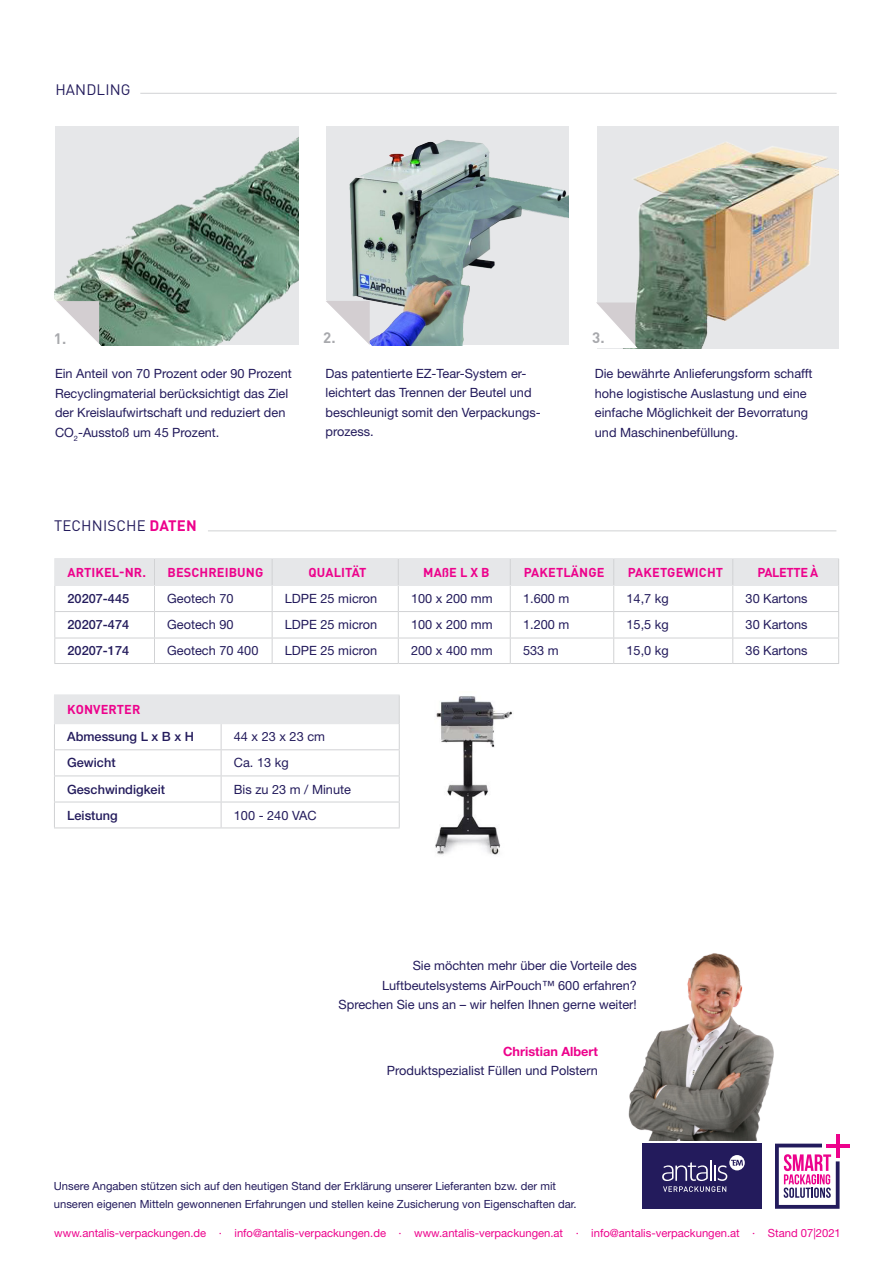
<style>
.page{position:relative;width:893px;height:1263px;background:#fff}
.page>*{position:absolute;margin:0;border:0;box-sizing:border-box;transform-origin:0 0}
.t1{font:15px "DINOT";letter-spacing:.01em;color:#231b5c}
.t2{font:700 15px "DINOT";color:#a8a9ad}
.Tab-Data{font:12.75px/19.5px "Helvetica Neue LT Std";color:#231b5c}
.t3{font:700 12.75px "DINOT";letter-spacing:.01em;color:#ed028c}
.Tab-LS{font:500 12.75px "Helvetica Neue LT Std";color:#231b5c}
.Tab-Data-2{font:500 12.75px "Helvetica Neue LT Std";color:#231b5c}
.t4{font:700 12.75px "Helvetica Neue LT Std";color:#ed028c}
.t5{font:700 12.75px "DINOT";letter-spacing:-.03em;color:#ed028c}
.t6{font:11.25px "Helvetica Neue LT Std";color:#231b5c}
.t7{font:11.25px "Helvetica Neue LT Std";color:#ed028c}
.s1{font-weight:700;color:#ed028c}
</style>
<div class="page">
<hr style="left:140px;top:93px;width:697px;height:1px;background:#d1d2d4">
<hr style="left:54px;top:558px;width:100px;height:1px;background:#e6e7e9">
<hr style="left:154px;top:558px;width:118px;height:1px;background:#e6e7e9">
<hr style="left:272px;top:558px;width:126px;height:1px;background:#e6e7e9">
<hr style="left:398px;top:558px;width:112px;height:1px;background:#e6e7e9">
<hr style="left:510px;top:558px;width:104px;height:1px;background:#e6e7e9">
<hr style="left:614px;top:558px;width:119px;height:1px;background:#e6e7e9">
<hr style="left:733px;top:558px;width:106px;height:1px;background:#e6e7e9">
<svg style="left:54px;top:559px;width:785px;height:104px"></svg>
<hr style="left:54px;top:663px;width:100px;height:1px;background:#d1d2d4">
<hr style="left:154px;top:663px;width:118px;height:1px;background:#d1d2d4">
<hr style="left:272px;top:663px;width:126px;height:1px;background:#d1d2d4">
<hr style="left:398px;top:663px;width:112px;height:1px;background:#d1d2d4">
<hr style="left:510px;top:663px;width:104px;height:1px;background:#d1d2d4">
<hr style="left:614px;top:663px;width:119px;height:1px;background:#d1d2d4">
<hr style="left:733px;top:663px;width:106px;height:1px;background:#d1d2d4">
<hr style="left:208px;top:530px;width:628px;height:1px;background:#d1d2d4">
<div style="left:326px;top:126px;width:242px;height:219px;background:#e6e7e9"></div>
<img style="left:349px;top:140px;width:219px;height:205px">
<svg style="left:326px;top:298px;width:48px;height:48px"></svg>
<img style="left:55px;top:126px;width:243px;height:219px">
<svg style="left:54px;top:298px;width:49px;height:48px"></svg>
<div style="left:597px;top:126px;width:242px;height:223px;background:#e6e7e9"></div>
<img style="left:633px;top:142px;width:206px;height:207px">
<svg style="left:596px;top:300px;width:43px;height:49px;background:#dfdfdf"></svg>
<div style="left:642px;top:1143px;width:120px;height:66px;background:#231b5c"></div>
<svg style="left:662px;top:1155px;width:83px;height:37px"></svg>
<svg style="left:775px;top:1143px;width:65px;height:66px"></svg>
<hr style="left:836px;top:1134px;width:4px;height:23px;background:#ed028c">
<svg style="left:826px;top:1143px;width:23px;height:4px"></svg>
<div style="left:54px;top:695px;width:345px;height:29px;background:#e6e7e9"></div>
<hr style="left:54px;top:694px;width:167px;height:1px;background:#e6e7e9">
<hr style="left:221px;top:694px;width:179px;height:1px;background:#e6e7e9">
<hr style="left:54px;top:749px;width:167px;height:1px;background:#d1d2d4">
<hr style="left:221px;top:749px;width:179px;height:1px;background:#d1d2d4">
<hr style="left:54px;top:775px;width:167px;height:1px;background:#d1d2d4">
<hr style="left:221px;top:775px;width:179px;height:1px;background:#d1d2d4">
<hr style="left:54px;top:801px;width:167px;height:1px;background:#d1d2d4">
<svg style="left:54px;top:724px;width:1px;height:103px"></svg>
<hr style="left:221px;top:801px;width:179px;height:1px;background:#d1d2d4">
<svg style="left:221px;top:724px;width:1px;height:103px"></svg>
<svg style="left:399px;top:695px;width:1px;height:132px"></svg>
<hr style="left:54px;top:827px;width:167px;height:1px;background:#d1d2d4">
<hr style="left:221px;top:827px;width:179px;height:1px;background:#d1d2d4">
<img style="left:435px;top:696px;width:77px;height:159px">
<img style="left:628px;top:953px;width:146px;height:188px">
<p class="t1" style="left:55px;top:78px;width:77px">HANDLING</p>
<p class="t2" style="left:54px;top:327px;width:14px">1.</p>
<p class="t2" style="left:323px;top:326px;width:14px">2.</p>
<p class="t2" style="left:592px;top:326px;width:14px">3.</p>
<p class="Tab-Data" style="left:326px;top:363px;width:217px">Das patentierte EZ-Tear-System er&shy;leichtert das Trennen der Beutel und beschleunigt somit den Verpackungs&shy;prozess.</p>
<p class="Tab-Data" style="left:55px;top:364px;width:238px">Ein Anteil von 70 Prozent oder 90 Prozent Recyclingmaterial berücksichtigt das Ziel der Kreislaufwirtschaft und reduziert den CO<sub>2</sub>-Ausstoß um 45 Prozent.</p>
<p class="Tab-Data" style="left:595px;top:364px;width:219px">Die bewährte Anlieferungsform schafft hohe logistische Auslastung und eine einfache Möglichkeit der Bevorratung und Maschinenbefüllung.</p>
<p class="t1" style="left:54px;top:514px;width:144px">TECHNISCHE <span class="s1">DATEN</span></p>
<p class="t3" style="left:68px;top:562px;width:80px">ARTIKEL-NR.</p>
<p class="t3" style="left:167px;top:562px;width:97px">BESCHREIBUNG</p>
<p class="t3" style="left:308px;top:562px;width:59px">QUALITÄT</p>
<p class="t3" style="left:423px;top:562px;width:68px">MAßE L X B</p>
<p class="t3" style="left:524px;top:562px;width:82px">PAKETLÄNGE</p>
<p class="t3" style="left:628px;top:562px;width:97px">PAKETGEWICHT</p>
<p class="t5" style="left:757px;top:562px;width:62px">PALETTE À</p>
<p class="Tab-Data-2" style="left:68px;top:591px;width:63px">20207-445</p>
<p class="Tab-Data" style="left:167px;top:589px;width:68px">Geotech 70</p>
<p class="Tab-Data" style="left:285px;top:589px;width:94px">LDPE 25 micron</p>
<p class="Tab-Data" style="left:411px;top:589px;width:83px">100 x 200 mm</p>
<p class="Tab-Data" style="left:523px;top:589px;width:48px">1.600 m</p>
<p class="Tab-Data" style="left:626px;top:589px;width:44px">14,7 kg</p>
<p class="Tab-Data" style="left:746px;top:589px;width:64px">30 Kartons</p>
<p class="Tab-Data-2" style="left:68px;top:617px;width:63px">20207-474</p>
<p class="Tab-Data" style="left:167px;top:615px;width:68px">Geotech 90</p>
<p class="Tab-Data" style="left:285px;top:615px;width:94px">LDPE 25 micron</p>
<p class="Tab-Data" style="left:411px;top:615px;width:83px">100 x 200 mm</p>
<p class="Tab-Data" style="left:523px;top:615px;width:48px">1.200 m</p>
<p class="Tab-Data" style="left:626px;top:615px;width:44px">15,5 kg</p>
<p class="Tab-Data" style="left:746px;top:615px;width:64px">30 Kartons</p>
<p class="Tab-Data-2" style="left:68px;top:643px;width:63px">20207-174</p>
<p class="Tab-Data" style="left:167px;top:641px;width:93px">Geotech 70 400</p>
<p class="Tab-Data" style="left:285px;top:641px;width:94px">LDPE 25 micron</p>
<p class="Tab-Data" style="left:411px;top:641px;width:83px">200 x 400 mm</p>
<p class="Tab-Data" style="left:523px;top:641px;width:37px">533 m</p>
<p class="Tab-Data" style="left:626px;top:641px;width:44px">15,0 kg</p>
<p class="Tab-Data" style="left:746px;top:641px;width:64px">36 Kartons</p>
<p class="t3" style="left:67px;top:700px;width:75px">KONVERTER</p>
<p class="Tab-LS" style="left:67px;top:729px;width:128px">Abmessung L x B x H</p>
<p class="Tab-Data" style="left:234px;top:727px;width:93px">44 x 23 x 23 cm</p>
<p class="Tab-LS" style="left:67px;top:755px;width:50px">Gewicht</p>
<p class="Tab-Data" style="left:234px;top:753px;width:56px">Ca. 13 kg</p>
<p class="Tab-LS" style="left:67px;top:781px;width:99px">Geschwindigkeit</p>
<p class="Tab-Data" style="left:234px;top:779px;width:119px">Bis zu 23 m / Minute</p>
<p class="Tab-LS" style="left:67px;top:807px;width:52px">Leistung</p>
<p class="Tab-Data" style="left:234px;top:805px;width:84px">100 - 240 VAC</p>
<p class="Tab-Data" style="left:413px;top:956px;width:226px">Sie möchten mehr über die Vorteile des</p>
<p class="Tab-Data" style="left:382px;top:975px;width:256px">Luftbeutelsystems AirPouch™ 600 erfahren?</p>
<p class="Tab-Data" style="left:339px;top:995px;width:300px">Sprechen Sie uns an – wir helfen Ihnen gerne weiter!</p>
<p class="t4" style="left:503px;top:1043px;width:96px">Christian Albert</p>
<p class="Tab-Data" style="left:387px;top:1061px;width:213px">Produktspezialist Füllen und Polstern</p>
<p class="t6" style="left:54px;top:1179px;width:504px">Unsere Angaben stützen sich auf den heutigen Stand der Erklärung unserer Lieferanten bzw. der mit</p>
<p class="t6" style="left:54px;top:1197px;width:524px">unseren eigenen Mitteln gewonnenen Erfahrungen und stellen keine Zusicherung von Eigenschaften dar.</p>
<p class="t7" style="left:54px;top:1226px;width:788px">www.antalis-verpackungen.de · info@antalis-verpackungen.de · www.antalis-verpackungen.at · info@antalis-verpackungen.at · Stand 07|2021</p>
</div>
